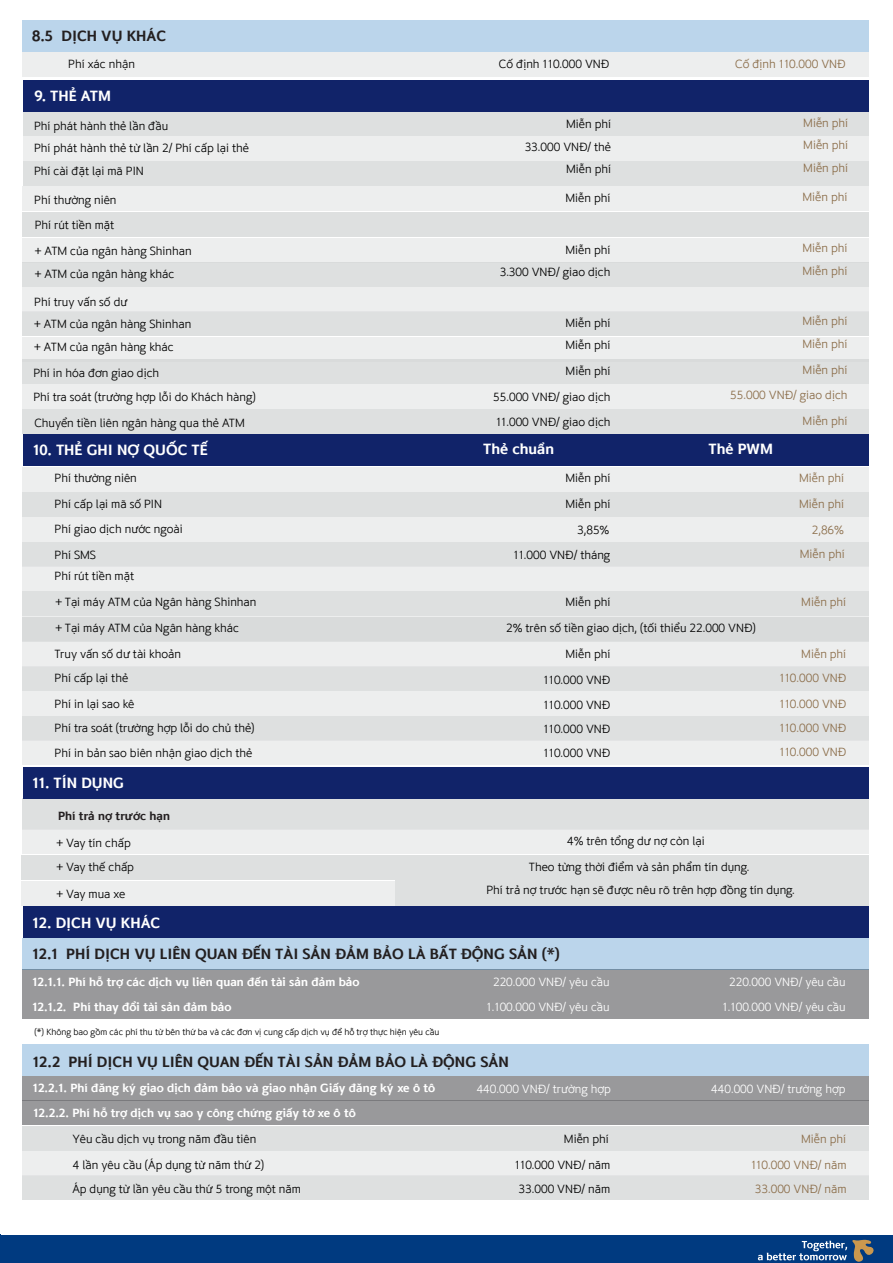
<style>
.page{position:relative;width:893px;height:1263px;background:#fff}
.page>*{position:absolute;margin:0;border:0;box-sizing:border-box;transform-origin:0 0}
.t1{font:700 15px "Shinhan";color:#231f20}
.t2{font:700 15px "Shinhan";color:#fff}
.t3{font:300 12px/22.5px "Shinhan";color:#000}
.t4{font:300 12px/22.5px "Shinhan";color:#8b6d49;text-align:justify}
.t5{font:700 12px "Shinhan";color:#fff}
.t6{font:300 12px "Shinhan";color:#fff}
.t7{font:700 12px "Shinhan";color:#231f20}
.t8{font:300 9px "Shinhan";color:#000}
</style>
<div class="page">
<div style="left:23px;top:799px;width:845px;height:31px;background:#dee0e0"></div>
<div style="left:23px;top:111px;width:845px;height:25px;background:#dee0e0"></div>
<div style="left:23px;top:136px;width:845px;height:25px;background:#edeeee"></div>
<div style="left:23px;top:161px;width:845px;height:25px;background:#dee0e0"></div>
<div style="left:23px;top:212px;width:845px;height:25px;background:#dee0e0"></div>
<div style="left:23px;top:186px;width:845px;height:25px;background:#edeeee"></div>
<div style="left:23px;top:1126px;width:845px;height:25px;background:#dee0e0"></div>
<div style="left:23px;top:1175px;width:845px;height:25px;background:#dee0e0"></div>
<div style="left:23px;top:1151px;width:845px;height:24px;background:#edeeee"></div>
<div style="left:23px;top:238px;width:845px;height:24px;background:#edeeee"></div>
<div style="left:23px;top:262px;width:845px;height:25px;background:#dee0e0"></div>
<div style="left:23px;top:311px;width:845px;height:25px;background:#dee0e0"></div>
<div style="left:23px;top:287px;width:845px;height:25px;background:#edeeee"></div>
<div style="left:23px;top:337px;width:845px;height:24px;background:#edeeee"></div>
<div style="left:23px;top:359px;width:845px;height:25px;background:#dee0e0"></div>
<div style="left:23px;top:409px;width:845px;height:25px;background:#dee0e0"></div>
<div style="left:23px;top:384px;width:845px;height:25px;background:#edeeee"></div>
<div style="left:23px;top:20px;width:845px;height:31px;background:#bbd5eb"></div>
<div style="left:23px;top:969px;width:845px;height:25px;background:#99999b"></div>
<div style="left:23px;top:829px;width:845px;height:25px;background:#edeeee"></div>
<div style="left:396px;top:855px;width:472px;height:50px;background:#dee0e0"></div>
<div style="left:23px;top:80px;width:845px;height:31px;background:#112369"></div>
<div style="left:23px;top:768px;width:845px;height:31px;background:#112369"></div>
<div style="left:23px;top:435px;width:845px;height:31px;background:#112369"></div>
<div style="left:23px;top:906px;width:845px;height:31px;background:#112369"></div>
<div style="left:23px;top:591px;width:845px;height:25px;background:#dee0e0"></div>
<div style="left:23px;top:616px;width:845px;height:25px;background:#edeeee"></div>
<div style="left:23px;top:467px;width:845px;height:25px;background:#edeeee"></div>
<div style="left:23px;top:542px;width:845px;height:24px;background:#dee0e0"></div>
<div style="left:23px;top:566px;width:845px;height:25px;background:#edeeee"></div>
<div style="left:23px;top:492px;width:845px;height:25px;background:#dee0e0"></div>
<div style="left:23px;top:517px;width:845px;height:25px;background:#edeeee"></div>
<div style="left:23px;top:716px;width:845px;height:24px;background:#dee0e0"></div>
<div style="left:23px;top:666px;width:845px;height:25px;background:#dee0e0"></div>
<div style="left:23px;top:691px;width:845px;height:25px;background:#edeeee"></div>
<div style="left:23px;top:740px;width:845px;height:25px;background:#edeeee"></div>
<div style="left:23px;top:617px;width:845px;height:25px;background:#d9dbdb"></div>
<div style="left:23px;top:642px;width:845px;height:24px;background:#edeeee"></div>
<div style="left:23px;top:52px;width:845px;height:24px;background:#edeeee"></div>
<div style="left:23px;top:938px;width:845px;height:31px;background:#bbd5eb"></div>
<div style="left:23px;top:994px;width:845px;height:25px;background:#99999b"></div>
<div style="left:23px;top:1076px;width:845px;height:24px;background:#99999b"></div>
<div style="left:23px;top:1045px;width:845px;height:31px;background:#bbd5eb"></div>
<div style="left:23px;top:1100px;width:845px;height:25px;background:#99999b"></div>
<div style="left:22px;top:855px;width:373px;height:25px;background:#dee0e0"></div>
<div style="left:22px;top:881px;width:373px;height:25px;background:#edeeee"></div>
<div style="left:0;top:1236px;width:893px;height:27px;background:#003a80"></div>
<svg style="left:758px;top:1239px;width:116px;height:23px"></svg>
<p class="t1" style="left:32px;top:25px;width:135px">8.5 DỊCH VỤ KHÁC</p>
<p class="t3" style="left:68px;top:52px;width:68px">Phí xác nhận</p>
<p class="t3" style="left:499px;top:52px;width:112px">Cố định 110.000 VNĐ</p>
<p class="t4" style="left:735px;top:52px;width:112px">Cố định 110.000 VNĐ</p>
<p class="t2" style="left:34px;top:85px;width:78px">9. THẺ ATM</p>
<p class="t3" style="left:34px;top:114px;width:217px">Phí phát hành thẻ lần đầu<br>Phí phát hành thẻ từ lần 2/ Phí cấp lại thẻ<br>Phí cài đặt lại mã PIN</p>
<p class="t3" style="left:34px;top:188px;width:84px">Phí thường niên</p>
<p class="t3" style="left:35px;top:240px;width:159px">+ ATM của ngân hàng Shinhan + ATM của ngân hàng khác</p>
<p class="t3" style="left:34px;top:290px;width:159px">Phí truy vấn số dư<br>+ ATM của ngân hàng Shinhan + ATM của ngân hàng khác</p>
<p class="t3" style="left:33px;top:361px;width:127px">Phí in hóa đơn giao dịch</p>
<p class="t3" style="left:34px;top:411px;width:212px">Chuyển tiền liên ngân hàng qua thẻ ATM</p>
<p class="t3" style="left:35px;top:214px;width:81px">Phí rút tiền mặt</p>
<p class="t3" style="left:33px;top:385px;width:224px">Phí tra soát (trường hợp lỗi do Khách hàng)</p>
<p class="t2" style="left:33px;top:439px;width:176px">10. THẺ GHI NỢ QUỐC TẾ</p>
<p class="t3" style="left:55px;top:464px;width:109px;line-height:26.2px">Phí thường niên<br>Phí cấp lại mã số PIN</p>
<p class="t3" style="left:55px;top:516px;width:130px;line-height:25.5px">Phí giao dịch nước ngoài<br>Phí SMS</p>
<p class="t3" style="left:55px;top:564px;width:81px">Phí rút tiền mặt</p>
<p class="t3" style="left:55px;top:589px;width:203px;line-height:25.5px">+ Tại máy ATM của Ngân hàng Shinhan + Tại máy ATM của Ngân hàng khác</p>
<p class="t3" style="left:55px;top:642px;width:128px;line-height:23.2px">Truy vấn số dư tài khoản<br>Phí cấp lại thẻ</p>
<p class="t3" style="left:55px;top:691px;width:201px;line-height:24px">Phí in lại sao kê<br>Phí tra soát (trường hợp lỗi do chủ thẻ)</p>
<p class="t3" style="left:55px;top:742px;width:199px">Phí in bản sao biên nhận giao dịch thẻ</p>
<p class="t2" style="left:32px;top:772px;width:93px">11. TÍN DỤNG</p>
<p class="t7" style="left:58px;top:807px;width:113px">Phí trả nợ trước hạn</p>
<p class="t3" style="left:56px;top:831px;width:76px">+ Vay tín chấp</p>
<p class="t3" style="left:56px;top:854px;width:79px;line-height:26.1px">+ Vay thế chấp + Vay mua xe</p>
<p class="t2" style="left:32px;top:912px;width:129px">12. DỊCH VỤ KHÁC</p>
<p class="t3" style="left:525px;top:113px;width:88px;text-align:right">Miễn phí<br>33.000 VNĐ/ thẻ<br>Miễn phí</p>
<p class="t3" style="left:565px;top:186px;width:46px">Miễn phí</p>
<p class="t3" style="left:500px;top:238px;width:112px;text-align:right">Miễn phí<br>3.300 VNĐ/ giao dịch</p>
<p class="t3" style="left:565px;top:311px;width:46px">Miễn phí<br>Miễn phí</p>
<p class="t3" style="left:493px;top:358px;width:119px;line-height:25.5px;text-align:justify;text-indent:72px">Miễn phí 55.000 VNĐ/ giao dịch 11.000 VNĐ/ giao dịch</p>
<p class="t4" style="left:803px;top:111px;width:46px">Miễn phí Miễn phí Miễn phí</p>
<p class="t4" style="left:802px;top:185px;width:46px">Miễn phí</p>
<p class="t4" style="left:802px;top:237px;width:46px">Miễn phí<br>Miễn phí</p>
<p class="t4" style="left:802px;top:310px;width:46px">Miễn phí<br>Miễn phí</p>
<p class="t4" style="left:730px;top:357px;width:119px;line-height:25.5px;text-align:right">Miễn phí<br>55.000 VNĐ/ giao dịch<br>Miễn phí</p>
<p class="t2" style="left:483px;top:438px;width:72px">Thẻ chuẩn</p>
<p class="t2" style="left:708px;top:438px;width:66px">Thẻ PWM</p>
<p class="t3" style="left:565px;top:466px;width:46px">Miễn phí</p>
<p class="t4" style="left:799px;top:466px;width:46px">Miễn phí</p>
<p class="t3" style="left:565px;top:492px;width:46px">Miễn phí</p>
<p class="t4" style="left:799px;top:492px;width:46px">Miễn phí</p>
<p class="t4" style="left:800px;top:543px;width:46px">Miễn phí</p>
<p class="t4" style="left:801px;top:590px;width:46px">Miễn phí</p>
<p class="t3" style="left:577px;top:519px;width:34px">3,85%</p>
<p class="t4" style="left:812px;top:519px;width:34px">2,86%</p>
<p class="t3" style="left:514px;top:543px;width:98px">11.000 VNĐ/ tháng</p>
<p class="t3" style="left:565px;top:590px;width:46px">Miễn phí</p>
<p class="t3" style="left:506px;top:617px;width:251px">2% trên số tiền giao dịch, (tối thiểu 22.000 VNĐ)</p>
<p class="t3" style="left:565px;top:642px;width:46px">Miễn phí</p>
<p class="t4" style="left:801px;top:642px;width:46px">Miễn phí</p>
<p class="t3" style="left:544px;top:667px;width:68px;line-height:25.5px">110.000 VNĐ<br>110.000 VNĐ</p>
<p class="t3" style="left:544px;top:717px;width:68px;line-height:24px">110.000 VNĐ<br>110.000 VNĐ</p>
<p class="t3" style="left:567px;top:829px;width:139px">4% trên tổng dư nợ còn lại</p>
<p class="t4" style="left:779px;top:667px;width:68px">110.000 VNĐ</p>
<p class="t4" style="left:779px;top:691px;width:68px;line-height:24px">110.000 VNĐ 110.000 VNĐ 110.000 VNĐ</p>
<p class="t3" style="left:486px;top:856px;width:310px;text-align:center">Theo từng thời điểm và sản phẩm tín dụng.<br>Phí trả nợ trước hạn sẽ được nêu rõ trên hợp đồng tín dụng.</p>
<p class="t1" style="left:32px;top:943px;width:529px">12.1 PHÍ DỊCH VỤ LIÊN QUAN ĐẾN TÀI SẢN ĐẢM BẢO LÀ BẤT ĐỘNG SẢN (*)</p>
<p class="t5" style="left:32px;top:973px;width:329px">12.1.1. Phí hỗ trợ các dịch vụ liên quan đến tài sản đảm bảo</p>
<p class="t6" style="left:493px;top:974px;width:118px">220.000 VNĐ/ yêu cầu</p>
<p class="t6" style="left:729px;top:974px;width:118px">220.000 VNĐ/ yêu cầu</p>
<p class="t5" style="left:32px;top:998px;width:201px">12.1.2. Phí thay đổi tài sản đảm bảo</p>
<p class="t6" style="left:487px;top:998px;width:125px">1.100.000 VNĐ/ yêu cầu</p>
<p class="t6" style="left:723px;top:998px;width:125px">1.100.000 VNĐ/ yêu cầu</p>
<p class="t8" style="left:34px;top:1025px;width:406px">(*) Không bao gồm các phí thu từ bên thứ ba và các đơn vị cung cấp dịch vụ để hỗ trợ thực hiện yêu cầu</p>
<p class="t1" style="left:33px;top:1051px;width:477px">12.2 PHÍ DỊCH VỤ LIÊN QUAN ĐẾN TÀI SẢN ĐẢM BẢO LÀ ĐỘNG SẢN</p>
<p class="t6" style="left:477px;top:1080px;width:136px">440.000 VNĐ/ trường hợp</p>
<p class="t6" style="left:711px;top:1080px;width:136px">440.000 VNĐ/ trường hợp</p>
<p class="t5" style="left:33px;top:1104px;width:324px">12.2.2. Phí hỗ trợ dịch vụ sao y công chứng giấy tờ xe ô tô</p>
<p class="t3" style="left:72px;top:1152px;width:230px;line-height:23.7px">4 lần yêu cầu (Áp dụng từ năm thứ 2)<br>Áp dụng từ lần yêu cầu thứ 5 trong một năm</p>
<p class="t3" style="left:515px;top:1152px;width:97px;line-height:23.7px;text-align:center">110.000 VNĐ/ năm<br>33.000 VNĐ/ năm</p>
<p class="t4" style="left:751px;top:1153px;width:97px">110.000 VNĐ/ năm</p>
<p class="t5" style="left:33px;top:1080px;width:404px">12.2.1. Phí đăng ký giao dịch đảm bảo và giao nhận Giấy đăng ký xe ô tô</p>
<p class="t3" style="left:72px;top:1128px;width:186px">Yêu cầu dịch vụ trong năm đầu tiên</p>
<p class="t3" style="left:564px;top:1128px;width:46px">Miễn phí</p>
<p class="t4" style="left:801px;top:1128px;width:46px">Miễn phí</p>
<p class="t4" style="left:755px;top:1177px;width:93px">33.000 VNĐ/ năm</p>
</div>
